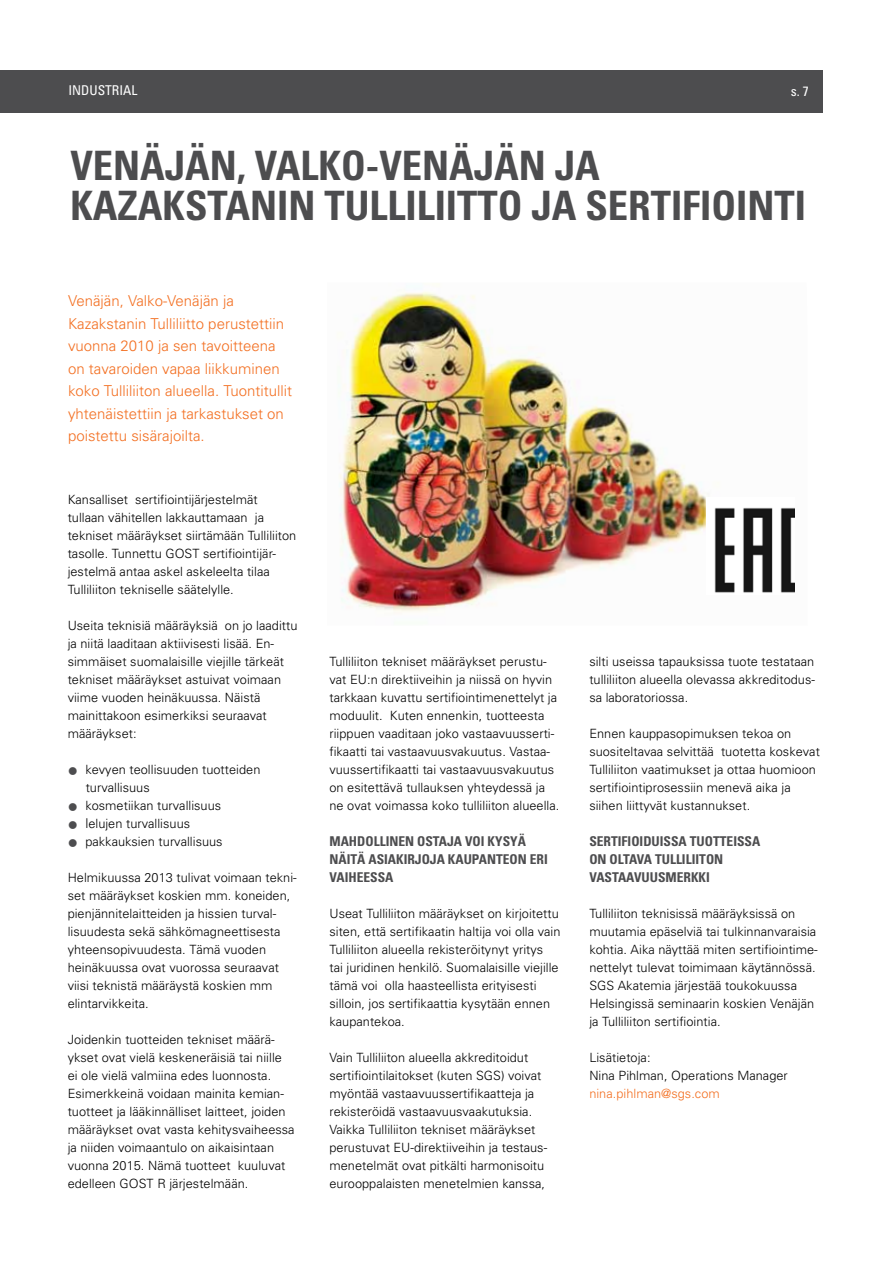
<style>
.page{position:relative;width:893px;height:1263px;background:#fff}
.page>*{position:absolute;margin:0;border:0;box-sizing:border-box;transform-origin:0 0}
.t1{font:700 condensed 40.5px "Univers";color:#4d4d4f}
.t2{font:300 15px/22.5px "Univers";color:#f36f21}
.t3{font:700 condensed 13.5px "Univers";color:#4d4d4f}
.t4{font:condensed 13.5px "Univers";color:#fff}
.t5{font:300 12.75px/18px "Univers";color:#000}
.t6{font:300 12.75px "Univers";color:#f36f21}
.s1{color:#4d4d4f}
.s2{font-size:13.5px}
</style>
<div class="page">
<div style="left:0;top:70px;width:823px;height:43px;background:#4d4d4f"></div>
<img style="left:339px;top:283px;width:367px;height:330px">
<img style="left:714px;top:507px;width:81px;height:86px">
<p class="t4" style="left:68px;top:82px;width:71px">INDUSTRIAL</p>
<p class="t4" style="left:791px;top:83px;width:19px">s. 7</p>
<h1 class="t1" style="left:70px;top:141px;width:68px">VENÄJÄN</h1>
<h1 class="t1" style="left:237px;top:141px;width:210px">, VALKO-VENÄJÄN</h1>
<h1 class="t1" style="left:555px;top:141px;width:24px">JA</h1>
<h1 class="t1" style="left:70px;top:181px;width:137px">KAZAKSTANIN</h1>
<h1 class="t1" style="left:324px;top:181px;width:39px">TULLILIITTO</h1>
<h1 class="t1" style="left:531px;top:181px;width:116px">JA SERTIFIOINTI</h1>
<p class="t2" style="left:68px;top:289px;width:225px">Venäjän, Valko-Venäjän ja Kazakstanin Tulliliitto perustettiin vuonna 2010 ja sen tavoitteena on tavaroiden vapaa liikkuminen koko Tulliliiton alueella. Tuontitullit yhtenäistettiin ja tarkastukset on poistettu sisärajoilta.</p>
<p class="t5" style="left:68px;top:490px;width:230px">Kansalliset sertifiointijärjestelmät tullaan vähitellen lakkauttamaan ja tekniset määräykset siirtämään Tulliliiton tasolle. Tunnettu GOST sertifiointijär&shy;jestelmä antaa askel askeleelta tilaa Tulliliiton tekniselle säätelylle.</p>
<p class="t5" style="left:68px;top:617px;width:231px">Useita teknisiä määräyksiä on jo laadittu ja niitä laaditaan aktiivisesti lisää. En&shy;simmäiset suomalaisille viejille tärkeät tekniset määräykset astuivat voimaan viime vuoden heinäkuussa. Näistä mainittakoon esimerkiksi seuraavat määräykset:</p>
<p class="t5" style="left:86px;top:760px;width:176px;text-indent:-18px"><span class="s1">●</span> kevyen teollisuuden tuotteiden turvallisuus</p>
<p class="t5" style="left:68px;top:796px;width:155px"><span class="s1">●</span> kosmetiikan turvallisuus</p>
<p class="t5" style="left:68px;top:814px;width:124px"><span class="s1">●</span> <span class="s2">l</span>elujen turvallisuus</p>
<p class="t5" style="left:68px;top:832px;width:156px"><span class="s1">●</span> pakkauksien turvallisuus</p>
<p class="t5" style="left:68px;top:868px;width:231px">Helmikuussa 2013 tulivat voimaan tekni&shy;set määräykset koskien mm. koneiden, pienjännitelaitteiden ja hissien turval&shy;lisuudesta sekä sähkömagneettisesta yhteensopivuudesta. Tämä vuoden heinäkuussa ovat vuorossa seuraavat viisi teknistä määräystä koskien mm elintarvikkeita.</p>
<p class="t5" style="left:68px;top:1031px;width:228px">Joidenkin tuotteiden tekniset määrä&shy;ykset ovat vielä keskeneräisiä tai niille ei ole vielä valmiina edes luonnosta.<br>Esimerkkeinä voidaan mainita kemian&shy;tuotteet ja lääkinnälliset laitteet, joiden määräykset ovat vasta kehitysvaiheessa ja niiden voimaantulo on aikaisintaan vuonna 2015. Nämä tuotteet kuuluvat edelleen GOST R järjestelmään.</p>
<p class="t5" style="left:329px;top:653px;width:231px">Tulliliiton tekniset määräykset perustu&shy;vat EU:n direktiiveihin ja niissä on hyvin tarkkaan kuvattu sertifiointimenettelyt ja moduulit. Kuten ennenkin, tuotteesta riippuen vaaditaan joko vastaavuusserti&shy;fikaatti tai vastaavuusvakuutus. Vastaa&shy;vuussertifikaatti tai vastaavuusvakuutus on esitettävä tullauksen yhteydessä ja ne ovat voimassa koko tulliliiton alueella.</p>
<p class="t3" style="left:329px;top:833px;width:36px">MAHDOLLIN</p>
<p class="t3" style="left:398px;top:833px;width:28px">EN OSTAJA</p>
<p class="t3" style="left:465px;top:833px;width:61px">VOI KYSYÄ</p>
<p class="t3" style="left:329px;top:851px;width:9px">NÄITÄ</p>
<p class="t3" style="left:368px;top:851px;width:8px">ASIA</p>
<p class="t3" style="left:396px;top:851px;width:16px">KIRJOJA</p>
<p class="t3" style="left:448px;top:851px;width:17px">KAUPA</p>
<p class="t3" style="left:487px;top:851px;width:56px">NTEON ERI</p>
<p class="t3" style="left:329px;top:869px;width:50px">VAI HEESSA</p>
<p class="t5" style="left:329px;top:904px;width:233px">Useat Tulliliiton määräykset on kirjoitettu siten, että sertifikaatin haltija voi olla vain Tulliliiton alueella rekisteröitynyt yritys<br>tai juridinen henkilö. Suomalaisille viejille tämä voi olla haasteellista erityisesti silloin, jos sertifikaattia kysytään ennen kaupantekoa.</p>
<p class="t5" style="left:329px;top:1049px;width:219px">Vain Tulliliiton alueella akkreditoidut sertifiointilaitokset (kuten SGS) voivat myöntää vastaavuussertifikaatteja ja rekisteröidä vastaavuusvaakutuksia.<br>Vaikka Tulliliiton tekniset määräykset perustuvat EU-direktiiveihin ja testaus&shy;menetelmät ovat pitkälti harmonisoitu eurooppalaisten menetelmien kanssa,</p>
<p class="t5" style="left:589px;top:653px;width:227px;text-align:justify">silti useissa tapauksissa tuote testataan tulliliiton alueella olevassa akkreditodus&shy;sa laboratoriossa.</p>
<p class="t5" style="left:589px;top:725px;width:232px">Ennen kauppasopimuksen tekoa on suositeltavaa selvittää tuotetta koskevat Tulliliiton vaatimukset ja ottaa huomioon sertifiointiprosessiin menevä aika ja siihen liittyvät kustannukset.</p>
<p class="t3" style="left:589px;top:833px;width:22px">SERTIFIOIDUISSA</p>
<p class="t3" style="left:690px;top:833px;width:9px">TUOTT</p>
<p class="t3" style="left:727px;top:833px;width:15px">EISSA</p>
<p class="t3" style="left:589px;top:851px;width:29px">ON OLTAVA</p>
<p class="t3" style="left:655px;top:851px;width:8px">TULLILIITON</p>
<p class="t3" style="left:589px;top:869px;width:2px">VASTAAVUUSM</p>
<p class="t3" style="left:677px;top:869px;width:33px">ERKKI</p>
<p class="t5" style="left:589px;top:904px;width:230px">Tulliliiton teknisissä määräyksissä on muutamia epäselviä tai tulkinnanvaraisia kohtia. Aika näyttää miten sertifiointime&shy;nettelyt tulevat toimimaan käytännössä.<br>SGS Akatemia järjestää toukokuussa Helsingissä seminaarin koskien Venäjän ja Tulliliiton sertifiointia.</p>
<p class="t5" style="left:589px;top:1049px;width:200px">Lisätietoja:<br>Nina Pihlman, Operations Manager</p>
<p class="t6" style="left:589px;top:1086px;width:132px">nina.pihlman@sgs.com</p>
</div>
